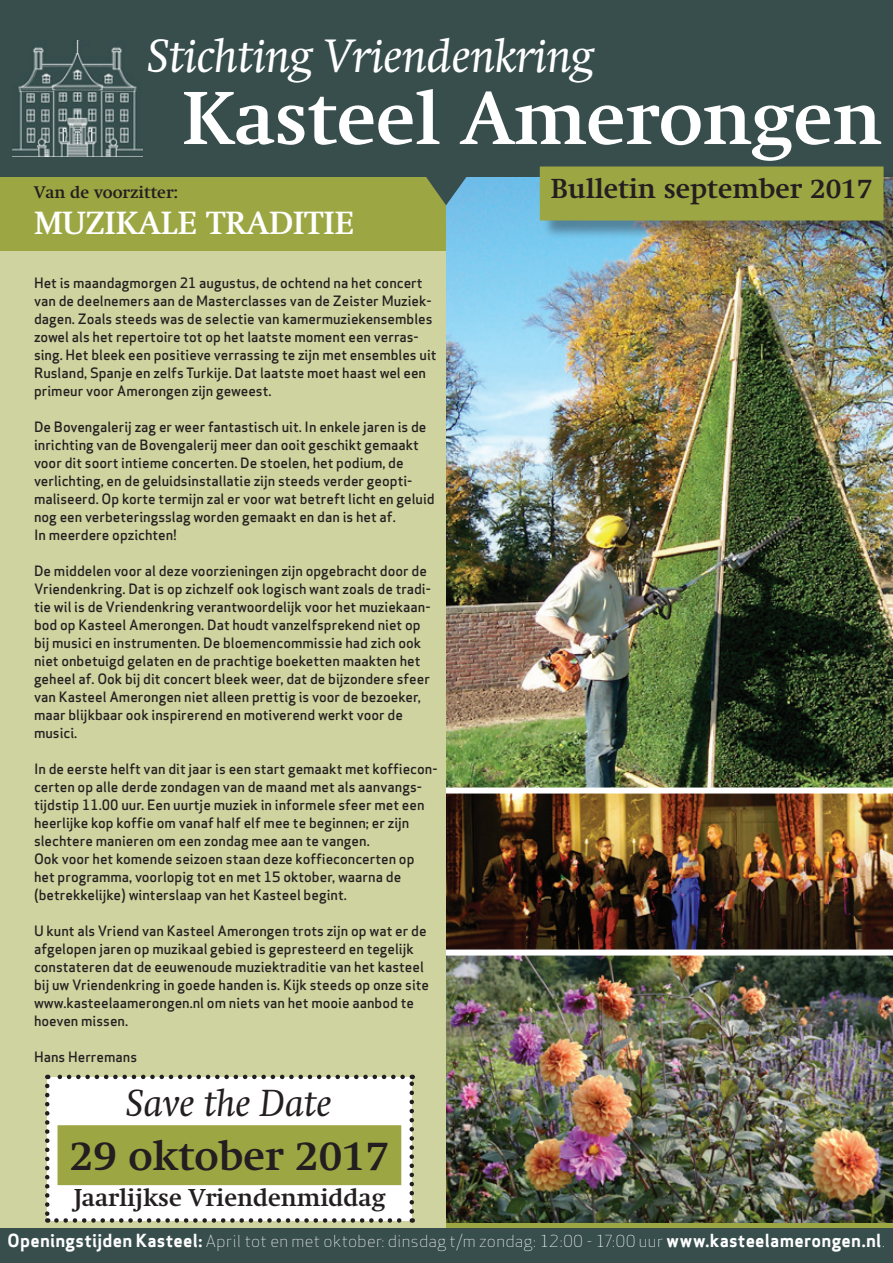
<style>
.page{position:relative;width:893px;height:1263px;background:#fff}
.page>*{position:absolute;margin:0;border:0;box-sizing:border-box;transform-origin:0 0}
.t1{font:700 73.5px "Swift";color:#fff}
.t2{font:italic 46.5px "Swift";color:#fff}
.t3{font:700 40.5px "Swift";color:#231f20}
.t4{font:italic 37.5px "Swift";color:#231f20}
.t5{font:700 31.5px "Swift";color:#fff}
.t6{font:700 27px "Swift";color:#231f20}
.t7{font:700 24px "Swift";color:#231f20}
.t8{font:700 16.5px "Swift";color:#231f20}
.t9{font:16.2px "Apex Sans Light T";letter-spacing:.02em;color:#fff}
.t10{font:13.95px/18px "Apex Sans Medium T";color:#231f20}
.s1{font-family:"Apex Sans Bold T";font-size:17.7px}
</style>
<div class="page">
<img style="left:446px;top:955px;width:447px;height:268px">
<img style="left:446px;top:176px;width:447px;height:611px">
<img style="left:446px;top:787px;width:447px;height:163px">
<div style="left:0;top:162px;width:446px;height:1080px;background:#ced39f"></div>
<div style="left:0;top:135px;width:446px;height:116px;background:#9ca743"></div>
<div style="left:0;top:1229px;width:893px;height:34px;background:#384e4d"></div>
<div style="left:0;top:0;width:893px;height:176px;background:#384e4d"></div>
<svg style="left:425px;top:176px;width:42px;height:29px"></svg>
<img style="left:13px;top:40px;width:130px;height:117px">
<div style="left:542px;top:169px;width:351px;height:70px;background:#231f20;opacity:.4"></div>
<div style="left:544px;top:170px;width:336px;height:47px;background:#9ca743"></div>
<div style="left:540px;top:166px;width:344px;height:54px;border:8px solid #9ca743"></div>
<div style="left:47px;top:1077px;width:365px;height:143px;background:#fff"></div>
<svg style="left:45px;top:1086px;width:5px;height:137px"></svg>
<svg style="left:56px;top:1218px;width:357px;height:5px"></svg>
<svg style="left:410px;top:1075px;width:4px;height:136px"></svg>
<svg style="left:47px;top:1075px;width:356px;height:4px"></svg>
<div style="left:61px;top:1129px;width:337px;height:52px;background:#9ca743"></div>
<div style="left:58px;top:1125px;width:343px;height:60px;border:8px solid #9ca743"></div>
<h2 class="t2" style="left:147px;top:29px;width:448px">Stichting Vriendenkring</h2>
<h1 class="t1" style="left:182px;top:75px;width:701px">Kasteel Amerongen</h1>
<p class="t8" style="left:34px;top:183px;width:146px">Van de voorzitter:</p>
<h3 class="t5" style="left:34px;top:205px;width:322px">MUZIKALE TRADITIE</h3>
<p class="t10" style="left:34px;top:274px;width:404px">Het is maandagmorgen 21 augustus, de ochtend na het concert van de deelnemers aan de Masterclasses van de Zeister Muziek&shy;dagen. Zoals steeds was de selectie van kamermuziekensembles zowel als het repertoire tot op het laatste moment een verras&shy;sing. Het bleek een positieve verrassing te zijn met ensembles uit Rusland, Spanje en zelfs Turkije. Dat laatste moet haast wel een primeur voor Amerongen zijn geweest.</p>
<p class="t10" style="left:34px;top:418px;width:402px">De Bovengalerij zag er weer fantastisch uit. In enkele jaren is de inrichting van de Bovengalerij meer dan ooit geschikt gemaakt voor dit soort intieme concerten. De stoelen, het podium, de verlichting, en de geluidsinstallatie zijn steeds verder geopti&shy;maliseerd. Op korte termijn zal er voor wat betreft licht en geluid nog een verbeteringsslag worden gemaakt en dan is het af.<br>In meerdere opzichten!</p>
<p class="t10" style="left:34px;top:562px;width:398px">De middelen voor al deze voorzieningen zijn opgebracht door de Vriendenkring. Dat is op zichzelf ook logisch want zoals de tradi&shy;tie wil is de Vriendenkring verantwoordelijk voor het muziekaan&shy;bod op Kasteel Amerongen. Dat houdt vanzelfsprekend niet op bij musici en instrumenten. De bloemencommissie had zich ook niet onbetuigd gelaten en de prachtige boeketten maakten het geheel af. Ook bij dit concert bleek weer, dat de bijzondere sfeer van Kasteel Amerongen niet alleen prettig is voor de bezoeker, maar blijkbaar ook inspirerend en motiverend werkt voor de musici.</p>
<p class="t10" style="left:34px;top:760px;width:405px">In de eerste helft van dit jaar is een start gemaakt met koffiecon&shy;certen op alle derde zondagen van de maand met als aanvangs&shy;tijdstip 11.00 uur. Een uurtje muziek in informele sfeer met een heerlijke kop koffie om vanaf half elf mee te beginnen; er zijn slechtere manieren om een zondag mee aan te vangen.<br>Ook voor het komende seizoen staan deze koffieconcerten op het programma, voorlopig tot en met 15 oktober, waarna de (betrekkelijke) winterslaap van het Kasteel begint.</p>
<p class="t10" style="left:34px;top:922px;width:397px">U kunt als Vriend van Kasteel Amerongen trots zijn op wat er de afgelopen jaren op muzikaal gebied is gepresteerd en tegelijk constateren dat de eeuwenoude muziektraditie van het kasteel bij uw Vriendenkring in goede handen is. Kijk steeds op onze site www.kasteelaamerongen.nl om niets van het mooie aanbod te hoeven missen.</p>
<p class="t10" style="left:34px;top:1048px;width:105px">Hans Herremans</p>
<h3 class="t4" style="left:126px;top:1081px;width:207px">Save the Date</h3>
<h3 class="t3" style="left:70px;top:1132px;width:321px">29 oktober 2017</h3>
<h3 class="t7" style="left:74px;top:1184px;width:313px">Jaarlijkse Vriendenmiddag</h3>
<h3 class="t6" style="left:551px;top:173px;width:323px">Bulletin september 2017</h3>
<p class="t9" style="left:8px;top:1231px;width:879px"><span class="s1">Openingstijden Kasteel:</span> April tot en met oktober: dinsdag t/m zondag: 12:00 - 17:00 uur <span class="s1">www.kasteelamerongen.nl</span>.</p>
</div>
